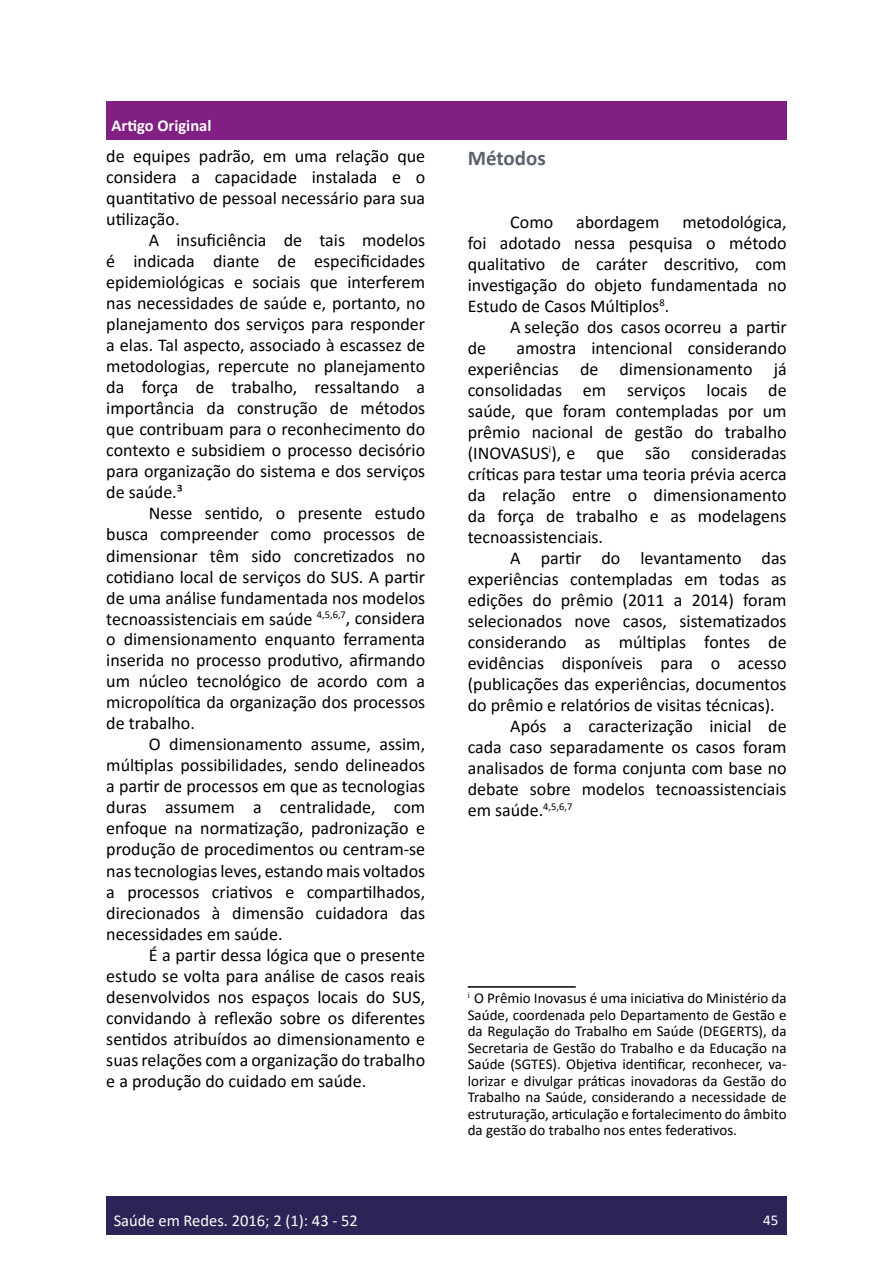
<style>
.page{position:relative;width:893px;height:1263px;background:#fff}
.page>*{position:absolute;margin:0;border:0;box-sizing:border-box;transform-origin:0 0}
.t1{font:700 21px "Calibri";color:#5b626c}
.t2{font:18px/21px "Calibri";color:#000;text-align:justify}
.t3{font:16.5px "Calibri";color:#fff}
.t4{font:700 16.5px "Calibri";color:#fff}
.t5{font:15px/16.5px "Calibri";color:#000;text-align:justify}
.t6{font:15px "Calibri";color:#fff}
</style>
<div class="page">
<div style="left:106px;top:1196px;width:681px;height:38px;background:#2e2356"></div>
<div style="left:106px;top:101px;width:681px;height:38px;background:#811f82"></div>
<hr style="left:468px;top:986px;width:108px;height:2px;background:#000">
<p class="t4" style="left:112px;top:113px;width:101px">Artigo Original</p>
<p class="t2" style="left:106px;top:145px;width:320px">de equipes padrão, em uma relação que considera a capacidade instalada e o quantitativo de pessoal necessário para sua utilização.</p>
<p class="t2" style="left:106px;top:229px;width:320px;text-indent:43px">A insuficiência de tais modelos é indicada diante de especificidades epidemiológicas e sociais que interferem nas necessidades de saúde e, portanto, no planejamento dos serviços para responder a elas. Tal aspecto, associado à escassez de metodologias, repercute no planejamento da força de trabalho, ressaltando a importância da construção de métodos que contribuam para o reconhecimento do contexto e subsidiem o processo decisório para organização do sistema e dos serviços de saúde.³</p>
<p class="t2" style="left:106px;top:502px;width:320px;text-indent:43px">Nesse sentido, o presente estudo busca compreender como processos de dimensionar têm sido concretizados no cotidiano local de serviços do SUS. A partir de uma análise fundamentada nos modelos tecnoassistenciais em saúde <sup>4,5,6,7</sup>, considera o dimensionamento enquanto ferramenta inserida no processo produtivo, afirmando um núcleo tecnológico de acordo com a micropolítica da organização dos processos de trabalho.</p>
<p class="t2" style="left:106px;top:733px;width:320px;text-indent:43px">O dimensionamento assume, assim, múltiplas possibilidades, sendo delineados a partir de processos em que as tecnologias duras assumem a centralidade, com enfoque na normatização, padronização e produção de procedimentos ou centram-se nas tecnologias leves, estando mais voltados a processos criativos e compartilhados, direcionados à dimensão cuidadora das necessidades em saúde.</p>
<p class="t2" style="left:106px;top:943px;width:320px;text-indent:43px">É a partir dessa lógica que o presente estudo se volta para análise de casos reais desenvolvidos nos espaços locais do SUS, convidando à reflexão sobre os diferentes sentidos atribuídos ao dimensionamento e suas relações com a organização do trabalho e a produção do cuidado em saúde.</p>
<p class="t1" style="left:468px;top:143px;width:80px">Métodos</p>
<p class="t2" style="left:468px;top:211px;width:320px;text-indent:215px">metodológica, foi adotado nessa pesquisa o método qualitativo de caráter descritivo, com investigação do objeto fundamentada no Estudo de Casos Múltiplos<sup>8</sup>.</p>
<p class="t2" style="left:510px;top:316px;width:278px">A seleção dos casos ocorreu a partir</p>
<p class="t2" style="left:468px;top:337px;width:20px">de</p>
<p class="t2" style="left:510px;top:211px;width:44px">Como</p>
<p class="t2" style="left:576px;top:211px;width:85px">abordagem</p>
<p class="t2" style="left:468px;top:337px;width:320px;text-indent:49px">amostra intencional considerando experiências de dimensionamento já consolidadas em serviços locais de saúde, que foram contempladas por um prêmio nacional de gestão do trabalho (INOVASUS<sup>i</sup>),<sup>1</sup>e que são consideradas críticas para testar uma teoria prévia acerca da relação entre o dimensionamento da força de trabalho e as modelagens tecnoassistenciais.</p>
<p class="t2" style="left:510px;top:547px;width:278px">A partir do levantamento das</p>
<p class="t2" style="left:468px;top:568px;width:320px">experiências contempladas em todas as</p>
<p class="t2" style="left:468px;top:589px;width:320px">edições do prêmio (2011 a 2014) foram</p>
<p class="t2" style="left:468px;top:610px;width:320px">selecionados nove casos, sistematizados</p>
<p class="t2" style="left:468px;top:631px;width:320px">considerando as múltiplas fontes de</p>
<p class="t2" style="left:468px;top:652px;width:320px">evidências disponíveis para o acesso</p>
<p class="t2" style="left:468px;top:673px;width:320px">(publicações das experiências, documentos</p>
<p class="t2" style="left:468px;top:694px;width:309px">do prêmio e relatórios de visitas técnicas).</p>
<p class="t2" style="left:510px;top:715px;width:278px">Após a caracterização inicial de</p>
<p class="t2" style="left:468px;top:736px;width:320px">cada caso separadamente os casos foram</p>
<p class="t2" style="left:468px;top:757px;width:320px">analisados de forma conjunta com base no</p>
<p class="t2" style="left:468px;top:778px;width:320px">debate sobre modelos tecnoassistenciais</p>
<p class="t2" style="left:468px;top:799px;width:106px">em saúde.<sup>4,5,6,7</sup></p>
<p class="t5" style="left:468px;top:990px;width:320px"><sup>i</sup><sup>1</sup>O Prêmio Inovasus é uma iniciativa do Ministério da Saúde, coordenada pelo Departamento de Gestão e da Regulação do Trabalho em Saúde (DEGERTS), da Secretaria de Gestão do Trabalho e da Educação na Saúde (SGTES). Objetiva identificar, reconhecer, va&shy;lorizar e divulgar práticas inovadoras da Gestão do Trabalho na Saúde, considerando a necessidade de estruturação, articulação e fortalecimento do âmbito da gestão do trabalho nos entes federativos.</p>
<p class="t3" style="left:114px;top:1209px;width:246px">Saúde em Redes. 2016; 2 (1): 43 - 52</p>
<p class="t6" style="left:763px;top:1209px;width:17px">45</p>
</div>
